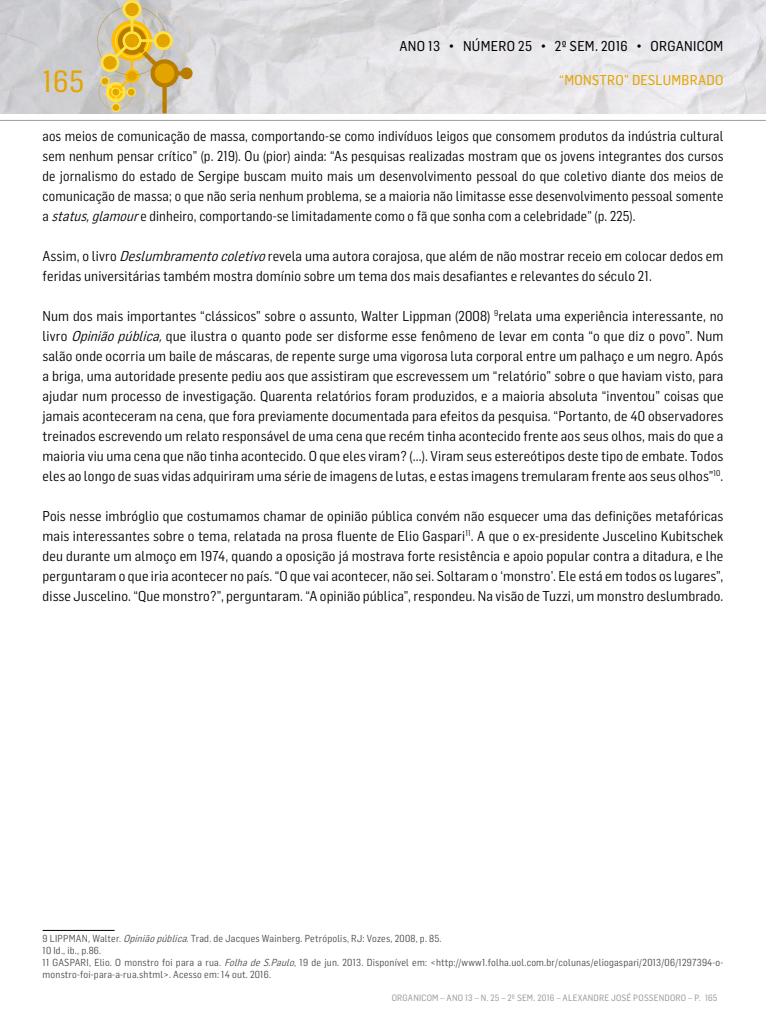
<style>
.page{position:relative;width:766px;height:1021px;background:#fff}
.page>*{position:absolute;margin:0;border:0;box-sizing:border-box;transform-origin:0 0}
.t1{font:30px "Flama Semicondensed Basic";color:#e4a400}
.t2{font:14px/20px "Flama Semicondensed";letter-spacing:.01em;color:#000;text-align:justify}
.t3{font:14px "Flama Semicondensed Basic";letter-spacing:.02em;color:#000}
.t4{font:14px "Flama Semicondensed Basic";letter-spacing:.02em;color:#e4a400}
.t5{font:10px/12px "Flama Semicondensed";letter-spacing:.02em;color:#4a4a49}
.t6{font:9px "Flama Semicondensed Basic";letter-spacing:.02em;color:#9d9d9c}
.s1{font-style:italic}
</style>
<div class="page">
<img style="left:0;top:0;width:765px;height:113px">
<hr style="left:0;top:120px;width:765px;height:1px;background:#9d9d9c">
<hr style="left:43px;top:929px;width:72px;height:1px;background:#000">
<svg style="left:97px;top:0;width:95px;height:113px"></svg>
<p class="t3" style="left:399px;top:37px;width:325px">ANO 13 • NÚMERO 25 • 2º SEM. 2016 • ORGANICOM</p>
<p class="t4" style="left:559px;top:71px;width:166px">“MONSTRO” DESLUMBRADO</p>
<h1 class="t1" style="left:43px;top:62px;width:43px">165</h1>
<p class="t2" style="left:43px;top:125px;width:682px">aos meios de comunicação de massa, comportando-se como indivíduos leigos que consomem produtos da indústria cultural sem nenhum pensar crítico” (p. 219). Ou (pior) ainda: “As pesquisas realizadas mostram que os jovens integrantes dos cursos de jornalismo do estado de Sergipe buscam muito mais um desenvolvimento pessoal do que coletivo diante dos meios de comunicação de massa; o que não seria nenhum problema, se a maioria não limitasse esse desenvolvimento pessoal somente a <span class="s1">status,glamour</span>e dinheiro, comportando-se limitadamente como o fã que sonha com a celebridade” (p. 225).</p>
<p class="t2" style="left:43px;top:245px;width:682px">Assim, o livro <span class="s1">Deslumbramentocoletivo</span>revela uma autora corajosa, que além de não mostrar receio em colocar dedos em feridas universitárias também mostra domínio sobre um tema dos mais desafiantes e relevantes do século 21.</p>
<p class="t2" style="left:43px;top:305px;width:682px">Num dos mais importantes “clássicos” sobre o assunto, Walter Lippman (2008) <sup>9</sup>relata uma experiência interessante, no livro <span class="s1">Opiniãopública,</span>que ilustra o quanto pode ser disforme esse fenômeno de levar em conta “o que diz o povo”. Num salão onde ocorria um baile de máscaras, de repente surge uma vigorosa luta corporal entre um palhaço e um negro. Após a briga, uma autoridade presente pediu aos que assistiram que escrevessem um “relatório” sobre o que haviam visto, para ajudar num processo de investigação. Quarenta relatórios foram produzidos, e a maioria absoluta “inventou” coisas que jamais aconteceram na cena, que fora previamente documentada para efeitos da pesquisa. “Portanto, de 40 observadores treinados escrevendo um relato responsável de uma cena que recém tinha acontecido frente aos seus olhos, mais do que a maioria viu uma cena que não tinha acontecido. O que eles viram? (...). Viram seus estereótipos deste tipo de embate. Todos eles ao longo de suas vidas adquiriram uma série de imagens de lutas, e estas imagens tremularam frente aos seus olhos”<sup>10</sup>.</p>
<p class="t2" style="left:43px;top:505px;width:682px">Pois nesse imbróglio que costumamos chamar de opinião pública convém não esquecer uma das definições metafóricas mais interessantes sobre o tema, relatada na prosa fluente de Elio Gaspari<sup>11</sup>. A que o ex-presidente Juscelino Kubitschek deu durante um almoço em 1974, quando a oposição já mostrava forte resistência e apoio popular contra a ditadura, e lhe perguntaram o que iria acontecer no país. “O que vai acontecer, não sei. Soltaram o ‘monstro’. Ele está em todos os lugares”, disse Juscelino. “Que monstro?”, perguntaram. “A opinião pública”, respondeu. Na visão de Tuzzi, um monstro deslumbrado.</p>
<p class="t5" style="left:43px;top:932px;width:682px">9 LIPPMAN, Walter. <span class="s1">Opiniãopública</span>. Trad. de Jacques Wainberg. Petrópolis, RJ: Vozes, 2008, p. 85.<br>10 Id., ib., p.86.<br>11 GASPARI, Elio. O monstro foi para a rua. <span class="s1">FolhadeS.Paulo</span>, 19 de jun. 2013. Disponível em: &lt;http://www1.folha.uol.com.br/colunas/eliogaspari/2013/06/1297394-o&shy;monstro-foi-para-a-rua.shtml&gt;. Acesso em: 14 out. 2016.</p>
<p class="t6" style="left:391px;top:992px;width:327px">ORGANICOM – ANO 13 – N. 25 – 2º SEM. 2016 – ALEXANDRE JOSÉ POSSENDORO – P. 165</p>
</div>
